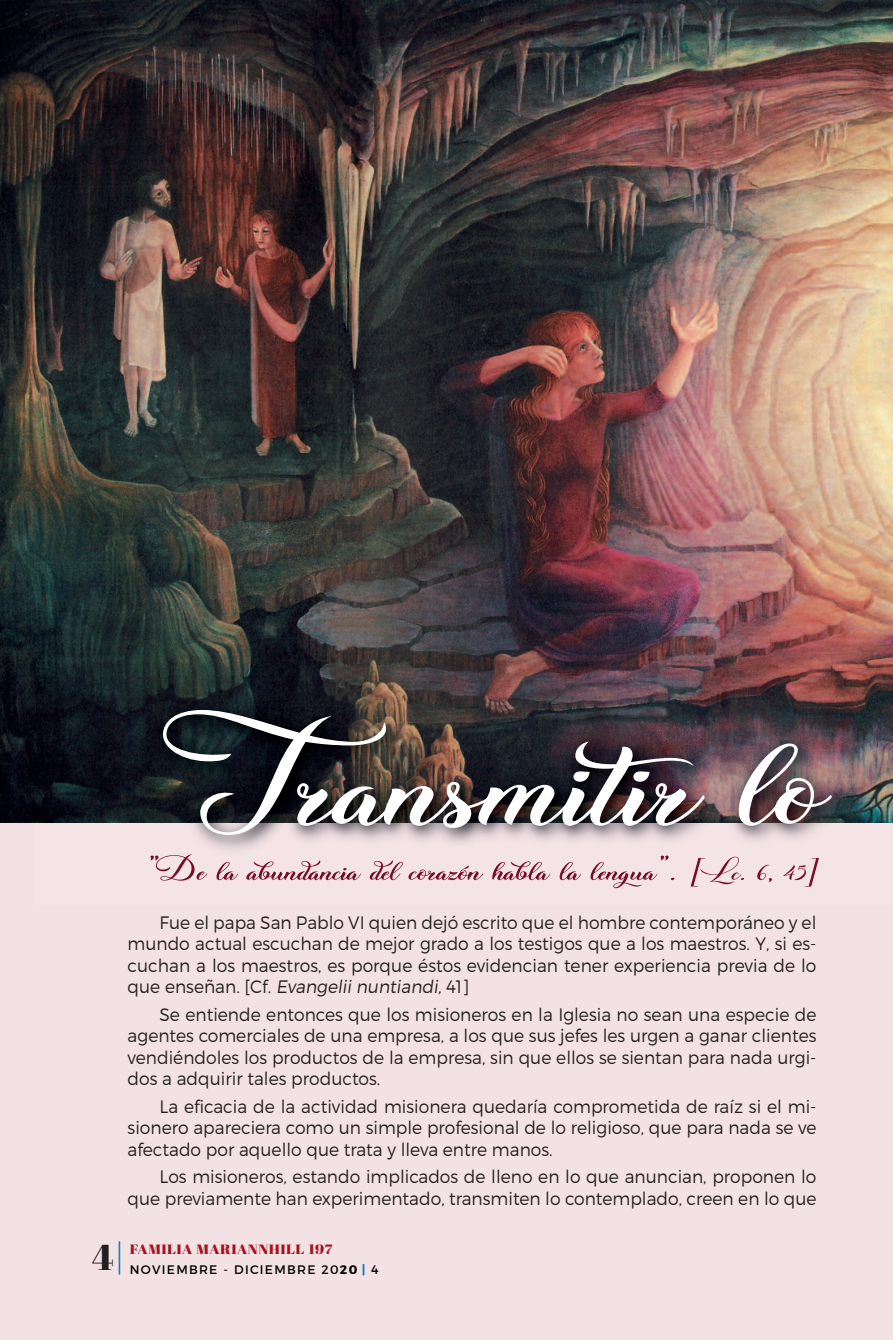
<style>
.page{position:relative;width:893px;height:1340px;background:#fff}
.page>*{position:absolute;margin:0;border:0;box-sizing:border-box;transform-origin:0 0}
.t1{font:162px "Christmas Wish Calligraphy";color:#fff;scale:1.25 1}
.t2{font:36px "Abril Fatface";color:#231f20}
.t3{font:18px/21.4px "Trueno Lt";color:#231f20;text-align:justify;scale:.95 1}
.t4{font:18px "Trueno Lt It";color:#231f20;scale:.95 1}
.t5{font:13.5px "Abril Fatface";letter-spacing:.035em;color:#a3121d;scale:1.1 1}
.t6{font:12.38px "Trueno Rg";letter-spacing:.105em;color:#000002}
.s1{font-family:"Trueno Lt"}
.s2{color:#0076be}
.s3{font-family:"Trueno Bd"}
.s4{font-family:"Trueno Bd";color:#0076be}
</style>
<div class="page">
<div style="left:0;top:0;width:893px;height:1339px;background:#f3e2e3"></div>
<img style="left:0;top:0;width:893px;height:822px">
<img style="left:35px;top:668px;width:858px;height:221px">
<img style="left:150px;top:854px;width:149px;height:26px">
<img style="left:691px;top:856px;width:128px;height:30px">
<h1 class="t1" style="left:192px;top:700px;width:508px">Transmitir lo</h1>
<p class="t3" style="left:128px;top:913px;width:727px;text-indent:32px">Fue el papa San Pablo VI quien dejó escrito que el hombre contemporáneo y el mundo actual escuchan de mejor grado a los testigos que a los maestros. Y, si es&shy;cuchan a los maestros, es porque éstos evidencian tener experiencia previa de lo</p>
<p class="t4" style="left:128px;top:979px;width:361px"><span class="s1">que enseñan. [Cf.</span> Evangelii nuntiandi, <span class="s1">41]</span></p>
<p class="t3" style="left:128px;top:1005px;width:727px;text-indent:32px">Se entiende entonces que los misioneros en la Iglesia no sean una especie de agentes comerciales de una empresa, a los que sus jefes les urgen a ganar clientes vendiéndoles los productos de la empresa, sin que ellos se sientan para nada urgi&shy;dos a adquirir tales productos.</p>
<p class="t3" style="left:128px;top:1097px;width:727px;text-indent:32px">La eficacia de la actividad misionera quedaría comprometida de raíz si el mi&shy;sionero apareciera como un simple profesional de lo religioso, que para nada se ve afectado por aquello que trata y lleva entre manos.</p>
<p class="t3" style="left:128px;top:1167px;width:727px;text-align:right">Los misioneros, estando implicados de lleno en lo que anuncian, proponen lo que previamente han experimentado, transmiten lo contemplado, creen en lo que</p>
<h2 class="t2" style="left:92px;top:1232px;width:35px">4<span class="s2">|</span></h2>
<p class="t5" style="left:130px;top:1240px;width:186px">FAMILIA MARIANNHILL 197</p>
<p class="t6" style="left:130px;top:1264px;width:250px">NOVIEMBRE - DICIEMBRE 20<span class="s3">20</span> <span class="s4">|</span> 4</p>
</div>
